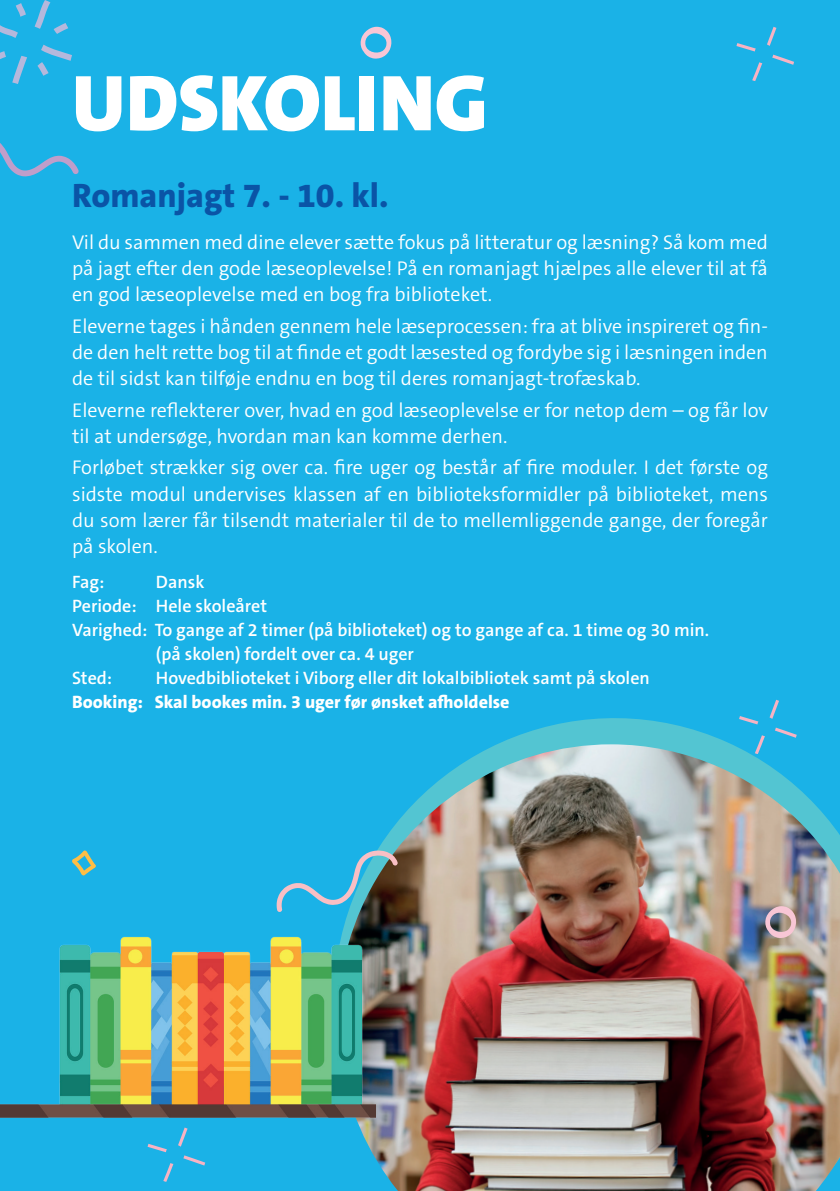
<style>
.page{position:relative;width:840px;height:1191px;background:#fff}
.page>*{position:absolute;margin:0;border:0;box-sizing:border-box;transform-origin:0 0}
.t1{font:900 80px "The Sans C5";color:#fff}
.t2{font:800 34px "The Sans C5";color:#0a54a6}
.t3{font:300 20px/26px "The Sans C5";color:#fff;text-align:justify}
.t4{font:600 18px "The Sans C5";color:#fff}
.t5{font:800 18px "The Sans C5";color:#fff}
</style>
<div class="page">
<div style="left:0;top:0;width:839px;height:1191px;background:#1ab2e7"></div>
<svg style="left:498px;top:700px;width:299px;height:44px"></svg>
<img style="left:344px;top:744px;width:495px;height:447px">
<svg style="left:769px;top:699px;width:9px;height:20px"></svg>
<svg style="left:754px;top:735px;width:10px;height:19px"></svg>
<svg style="left:774px;top:727px;width:22px;height:11px"></svg>
<svg style="left:738px;top:716px;width:20px;height:8px"></svg>
<svg style="left:767px;top:27px;width:9px;height:19px"></svg>
<svg style="left:752px;top:62px;width:9px;height:19px"></svg>
<svg style="left:772px;top:55px;width:21px;height:10px"></svg>
<svg style="left:736px;top:43px;width:19px;height:8px"></svg>
<svg style="left:163px;top:1163px;width:10px;height:18px"></svg>
<svg style="left:185px;top:1159px;width:20px;height:6px"></svg>
<svg style="left:12px;top:56px;width:15px;height:28px"></svg>
<svg style="left:35px;top:0;width:33px;height:34px"></svg>
<svg style="left:0;top:3px;width:26px;height:35px"></svg>
<svg style="left:0;top:51px;width:6px;height:8px"></svg>
<svg style="left:37px;top:45px;width:35px;height:31px"></svg>
<svg style="left:276px;top:850px;width:121px;height:62px"></svg>
<svg style="left:360px;top:27px;width:31px;height:32px"></svg>
<svg style="left:764px;top:906px;width:31px;height:32px"></svg>
<svg style="left:72px;top:850px;width:24px;height:25px"></svg>
<svg style="left:0;top:143px;width:79px;height:34px"></svg>
<img style="left:0;top:925px;width:375px;height:234px">
<h1 class="t1" style="left:72px;top:52px;width:417px">UDSKOLING</h1>
<h2 class="t2" style="left:72px;top:174px;width:318px">Romanjagt 7. - 10. kl.</h2>
<p class="t3" style="left:72px;top:230px;width:697px">Vil du sammen med dine elever sætte fokus på litteratur og læsning? Så kom med på jagt efter den gode læseoplevelse! På en romanjagt hjælpes alle elever til at få en god læseoplevelse med en bog fra biblioteket.</p>
<p class="t3" style="left:72px;top:313px;width:697px">Eleverne tages i hånden gennem hele læseprocessen: fra at blive inspireret og fin&shy;de den helt rette bog til at finde et godt læsested og fordybe sig i læsningen inden de til sidst kan tilføje endnu en bog til deres romanjagt-trofæskab.</p>
<p class="t3" style="left:72px;top:397px;width:697px">Eleverne reflekterer over, hvad en god læseoplevelse er for netop dem – og får lov til at undersøge, hvordan man kan komme derhen.</p>
<p class="t3" style="left:72px;top:455px;width:697px">Forløbet strækker sig over ca. fire uger og består af fire moduler. I det første og sidste modul undervises klassen af en biblioteksformidler på biblioteket, mens du som lærer får tilsendt materialer til de to mellemliggende gange, der foregår på skolen.</p>
<p class="t4" style="left:72px;top:570px;width:34px">Fag:</p>
<p class="t4" style="left:156px;top:570px;width:50px">Dansk</p>
<p class="t4" style="left:72px;top:594px;width:196px">Periode: Hele skoleåret</p>
<p class="t4" style="left:72px;top:618px;width:638px">Varighed: To gange af 2 timer (på biblioteket) og to gange af ca. 1 time og 30 min.</p>
<p class="t4" style="left:156px;top:642px;width:259px">(på skolen) fordelt over ca. 4 uger</p>
<p class="t4" style="left:72px;top:666px;width:42px">Sted:</p>
<p class="t4" style="left:156px;top:666px;width:495px">Hovedbiblioteket i Viborg eller dit lokalbibliotek samt på skolen</p>
<p class="t5" style="left:72px;top:690px;width:439px">Booking: Skal bookes min. 3 uger før ønsket afholdelse</p>
</div>
